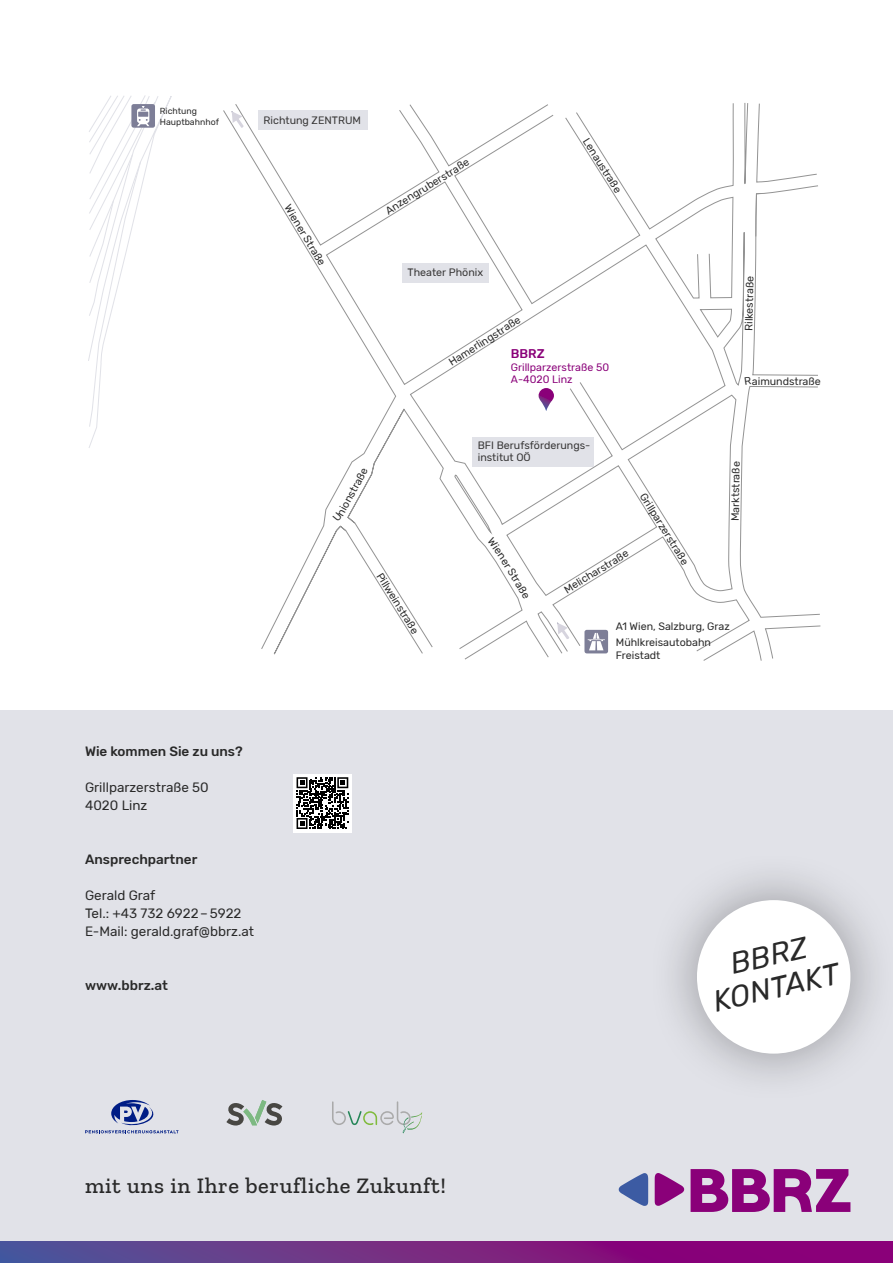
<style>
.page{position:relative;width:893px;height:1263px;background:#fff}
.page>*{position:absolute;margin:0;border:0;box-sizing:border-box;transform-origin:0 0}
.t1{font:italic 29.85px/32.5px "Rubik";color:#292929;text-align:center}
.t2{font:500 22.5px "Zilla Slab";letter-spacing:.03em;color:#292929}
.Fließtext_Rubik_9pt{font:13.5px "Rubik";color:#292929}
.Überschrift_3_Rubik{font:500 13.5px "Rubik";color:#292929}
.t3{font:500 12.6px "Rubik";color:#8a0079}
.t4{font:10.65px/16.2px "Rubik";color:#292929}
.t5{font:10.65px/11.7px "Rubik";color:#363535}
.t6{font:10.65px/12.6px "Rubik";color:#8a0079}
.t7{font:8.7px/10.5px "Rubik";color:#292929}
</style>
<div class="page">
<div style="left:0;top:710px;width:893px;height:553px;background:#e1e2e8"></div>
<svg style="left:0;top:1242px;width:893px;height:21px"></svg>
<svg style="left:223px;top:103px;width:598px;height:558px"></svg>
<svg style="left:539px;top:388px;width:15px;height:23px"></svg>
<svg style="left:584px;top:630px;width:24px;height:23px"></svg>
<svg style="left:557px;top:623px;width:15px;height:19px"></svg>
<svg style="left:232px;top:111px;width:15px;height:20px"></svg>
<div style="left:258px;top:110px;width:110px;height:20px;background:#e1e2e8"></div>
<div style="left:472px;top:437px;width:122px;height:29px;background:#e1e2e8"></div>
<div style="left:402px;top:263px;width:86px;height:20px;background:#e1e2e8"></div>
<svg style="left:755px;top:193px;width:7px;height:44px"></svg>
<svg style="left:88px;top:95px;width:84px;height:353px"></svg>
<div style="left:647px;top:850px;width:246px;height:253px;background:#000;opacity:.35"></div>
<div style="left:697px;top:900px;width:153px;height:153px;background:#fff;border-radius:50%"></div>
<div style="left:293px;top:774px;width:58px;height:58px;background:#fff"></div>
<svg style="left:297px;top:777px;width:51px;height:52px"></svg>
<svg style="left:85px;top:1100px;width:93px;height:33px"></svg>
<svg style="left:332px;top:1101px;width:90px;height:32px"></svg>
<svg style="left:226px;top:1100px;width:56px;height:25px"></svg>
<svg style="left:619px;top:1173px;width:29px;height:33px"></svg>
<svg style="left:655px;top:1173px;width:29px;height:33px"></svg>
<svg style="left:691px;top:1169px;width:159px;height:43px"></svg>
<svg style="left:333px;top:512px;width:9px;height:9px"></svg>
<svg style="left:361px;top:468px;width:7px;height:7px"></svg>
<svg style="left:487px;top:537px;width:18px;height:23px"></svg>
<svg style="left:522px;top:593px;width:7px;height:6px"></svg>
<svg style="left:745px;top:377px;width:6px;height:8px"></svg>
<p class="t7" style="left:160px;top:106px;width:61px">Richtung<br>Hauptbahnhof</p>
<p class="t5" style="left:264px;top:115px;width:99px">Richtung ZENTRUM</p>
<p class="t4" style="left:294px;top:201px;width:70px;rotate:59deg">Wiener Straße</p>
<p class="t4" style="left:382px;top:205px;width:98px;rotate:-32deg">Anzengruberstraße</p>
<p class="t5" style="left:408px;top:267px;width:77px">Theater Phönix</p>
<p class="t4" style="left:592px;top:135px;width:64px;rotate:58deg">Lenaustraße</p>
<p class="t4" style="left:445px;top:356px;width:84px;rotate:-32deg">Hamerlingstraße</p>
<p class="t3" style="left:511px;top:346px;width:35px">BBRZ</p>
<p class="t6" style="left:511px;top:361px;width:100px">Grillparzerstraße 50<br>A-4020 Linz</p>
<p class="t4" style="left:741px;top:331px;width:57px;rotate:-89deg">Rilkestraße</p>
<p class="t4" style="left:752px;top:373px;width:71px">aimundstraße</p>
<p class="t4" style="left:333px;top:511px;width:49px;rotate:-61deg">nionstraß</p>
<p class="t4" style="left:386px;top:569px;width:71px;rotate:58deg">Pillweinstraße</p>
<p class="t5" style="left:478px;top:440px;width:114px">BFI Berufsförderungs&shy;institut OÖ</p>
<p class="t4" style="left:511px;top:554px;width:41px;rotate:59deg">er Straß</p>
<p class="t4" style="left:561px;top:584px;width:75px;rotate:-32deg">Melicharstraße</p>
<p class="t4" style="left:649px;top:490px;width:84px;rotate:58deg">Grillparzerstraße</p>
<p class="t4" style="left:727px;top:521px;width:61px;rotate:-89deg">Marktstraße</p>
<p class="t4" style="left:616px;top:618px;width:115px">A1 Wien, Salzburg, Graz<br>Mühlkreisautobahn</p>
<p class="t4" style="left:616px;top:647px;width:46px">Freistadt</p>
<h3 class="Überschrift_3_Rubik" style="left:85px;top:744px;width:159px">Wie kommen Sie zu uns?</h3>
<p class="Fließtext_Rubik_9pt" style="left:85px;top:780px;width:125px">Grillparzerstraße 50</p>
<p class="Fließtext_Rubik_9pt" style="left:85px;top:798px;width:64px">4020 Linz</p>
<h3 class="Überschrift_3_Rubik" style="left:85px;top:852px;width:114px">Ansprechpartner</h3>
<p class="Fließtext_Rubik_9pt" style="left:85px;top:888px;width:72px">Gerald Graf</p>
<p class="Fließtext_Rubik_9pt" style="left:85px;top:906px;width:158px">Tel.: +43 732 6922–5922</p>
<p class="Fließtext_Rubik_9pt" style="left:85px;top:924px;width:170px">E-Mail: gerald.graf@bbrz.at</p>
<h3 class="Überschrift_3_Rubik" style="left:85px;top:978px;width:84px">www.bbrz.at</h3>
<h1 class="t1" style="left:703px;top:955px;width:130px;rotate:-13deg">BBRZ<br>KONTAKT</h1>
<h2 class="t2" style="left:85px;top:1173px;width:362px">mit uns in Ihre berufliche Zukunft!</h2>
</div>
